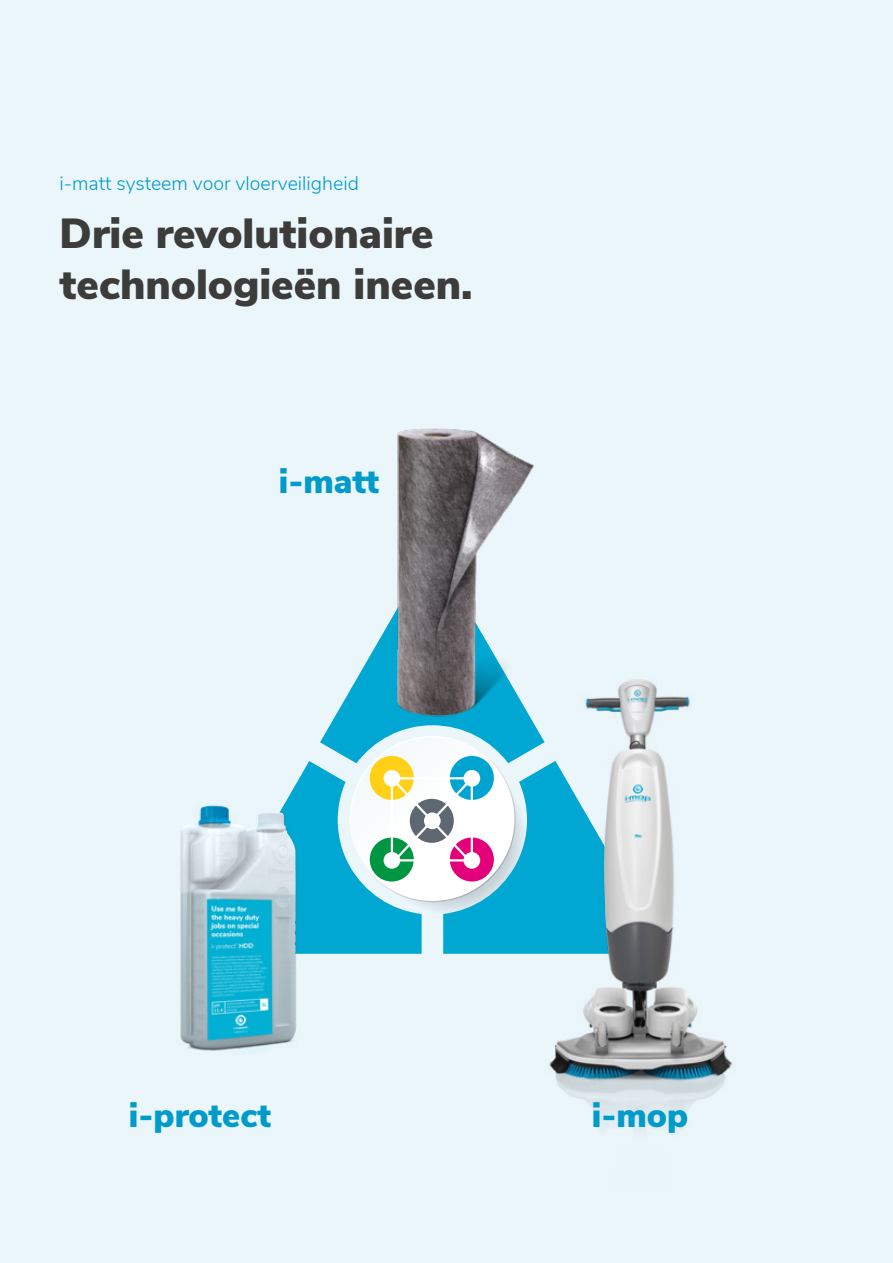
<style>
.page{position:relative;width:893px;height:1263px;background:#ebf6fb}
.page>*{position:absolute;margin:0;border:0;box-sizing:border-box;transform-origin:0 0}
.t1{font:900 42px/51px "Nunito Sans";color:#3c3c3b}
.t2{font:900 33.75px "Nunito Sans";color:#009bca}
.t3{font:300 19.5px "Nunito Sans";color:#009bc9}
</style>
<div class="page">
<svg style="left:299px;top:685px;width:231px;height:269px"></svg>
<img style="left:353px;top:428px;width:181px;height:299px">
<img style="left:530px;top:659px;width:202px;height:469px">
<img style="left:586px;top:680px;width:51px;height:310px">
<img style="left:194px;top:779px;width:141px;height:274px">
<img style="left:180px;top:806px;width:116px;height:243px">
<p class="t3" style="left:60px;top:169px;width:301px">i-matt systeem voor vloerveiligheid</p>
<p class="t1" style="left:60px;top:206px;width:415px">Drie revolutionaire technologieën ineen.</p>
<p class="t2" style="left:279px;top:456px;width:102px">i-matt</p>
<p class="t2" style="left:129px;top:1090px;width:144px">i-protect</p>
<p class="t2" style="left:592px;top:1090px;width:98px">i-mop</p>
</div>
